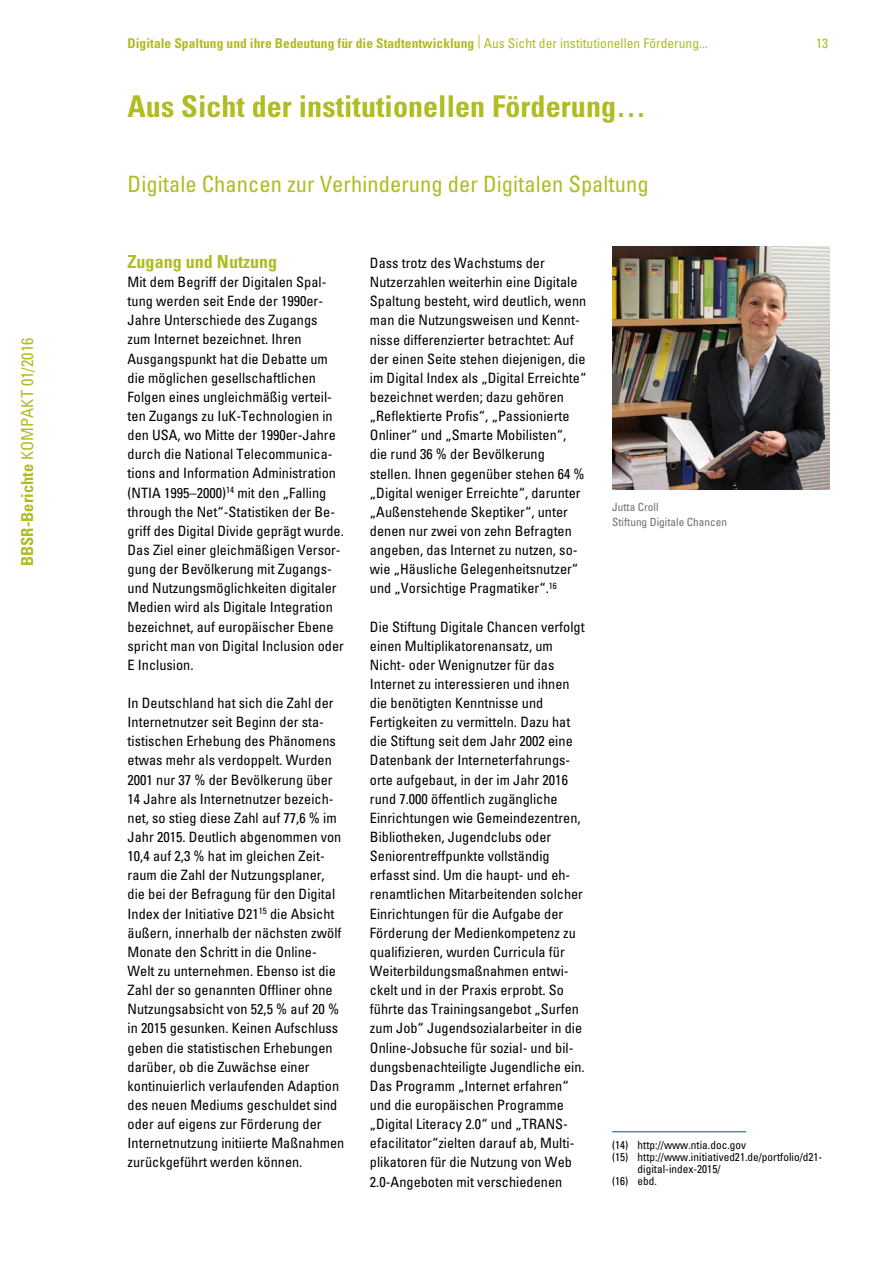
<style>
.page{position:relative;width:893px;height:1263px;background:#fff}
.page>*{position:absolute;margin:0;border:0;box-sizing:border-box;transform-origin:0 0}
.bbsr_kompakt_head1_r{font:700 condensed 30px "Univers LT Std";letter-spacing:.005em;color:#afbc22}
.bbsr_kompakt_head2{font:condensed 22.5px "Univers LT Std";color:#afbc22}
.bbsr_kompakt_head3{font:700 condensed 18px "Univers LT Std";color:#afbc22}
.t1{font:condensed 16.5px "Univers LT Std";letter-spacing:.005em;color:#afbc22}
.bbsr_kompakt_flies{font:condensed 14.25px/19.2px "Univers LT Std";color:#000}
.t2{font:700 condensed 13.5px "Univers LT Std";letter-spacing:.005em;color:#afbc22}
.t3{font:condensed 13.5px "Univers LT Std";color:#afbc22}
.bbsr_kompakt_fussnot{font:condensed 11.25px/12px "Univers LT Std";color:#000}
.t4{font:condensed 11.25px/15px "Univers LT Std";color:#6d6e71}
.s1{font-weight:700}
.s2{font-weight:400}
</style>
<div class="page">
<img style="left:612px;top:247px;width:217px;height:242px">
<hr style="left:612px;top:1131px;width:134px;height:1px;background:#005578">
<p class="t1" style="left:17px;top:566px;width:230px;rotate:-90deg"><span class="s1">BBSR-Berichte</span> KOMPAKT 01/2016</p>
<p class="t2" style="left:128px;top:35px;width:582px">Digitale Spaltung und ihre Bedeutung für die Stadtentwicklung <sup>|</sup> <span class="s2">Aus Sicht der institutionellen Förderung...</span></p>
<p class="t3" style="left:816px;top:35px;width:14px">13</p>
<p class="bbsr_kompakt_head1_r" style="left:128px;top:88px;width:520px">Aus Sicht der institutionellen Förderung…</p>
<p class="bbsr_kompakt_head2" style="left:128px;top:170px;width:523px">Digitale Chancen zur Verhinderung der Digitalen Spaltung</p>
<p class="bbsr_kompakt_head3" style="left:128px;top:250px;width:151px">Zugang und Nutzung</p>
<p class="bbsr_kompakt_flies" style="left:128px;top:272px;width:218px">Mit dem Begriff der Digitalen Spal&shy;tung werden seit Ende der 1990er-Jahre Unterschiede des Zugangs zum Internet bezeichnet. Ihren Ausgangspunkt hat die Debatte um die möglichen gesellschaftlichen Folgen eines ungleichmäßig verteil&shy;ten Zugangs zu IuK-Technologien in den USA, wo Mitte der 1990er-Jahre durch die National Telecommunica&shy;tions and Information Administration (NTIA 1995–2000)<sup>14</sup> mit den „Falling through the Net“-Statistiken der Be&shy;griff des Digital Divide geprägt wurde.<br>Das Ziel einer gleichmäßigen Versor&shy;gung der Bevölkerung mit Zugangs&shy;und Nutzungsmöglichkeiten digitaler Medien wird als Digitale Integration bezeichnet, auf europäischer Ebene spricht man von Digital Inclusion oder E Inclusion.</p>
<p class="bbsr_kompakt_flies" style="left:128px;top:693px;width:218px">In Deutschland hat sich die Zahl der Internetnutzer seit Beginn der sta&shy;tistischen Erhebung des Phänomens etwas mehr als verdoppelt. Wurden 2001 nur 37 % der Bevölkerung über 14 Jahre als Internetnutzer bezeich&shy;net, so stieg diese Zahl auf 77,6 % im Jahr 2015. Deutlich abgenommen von 10,4 auf 2,3 % hat im gleichen Zeit&shy;raum die Zahl der Nutzungsplaner, die bei der Befragung für den Digital Index der Initiative D21<sup>15</sup> die Absicht äußern, innerhalb der nächsten zwölf Monate den Schritt in die Online-Welt zu unternehmen. Ebenso ist die Zahl der so genannten Offliner ohne Nutzungsabsicht von 52,5 % auf 20 % in 2015 gesunken. Keinen Aufschluss geben die statistischen Erhebungen darüber, ob die Zuwächse einer kontinuierlich verlaufenden Adaption des neuen Mediums geschuldet sind oder auf eigens zur Förderung der Internetnutzung initiierte Maßnahmen zurückgeführt werden können.</p>
<p class="bbsr_kompakt_flies" style="left:370px;top:253px;width:218px">Dass trotz des Wachstums der Nutzerzahlen weiterhin eine Digitale Spaltung besteht, wird deutlich, wenn man die Nutzungsweisen und Kennt&shy;nisse differenzierter betrachtet: Auf der einen Seite stehen diejenigen, die im Digital Index als „Digital Erreichte“ bezeichnet werden; dazu gehören „Reflektierte Profis“, „Passionierte Onliner“ und „Smarte Mobilisten“, die rund 36 % der Bevölkerung stellen. Ihnen gegenüber stehen 64 % „Digital weniger Erreichte“, darunter „Außenstehende Skeptiker“, unter denen nur zwei von zehn Befragten angeben, das Internet zu nutzen, so&shy;wie „Häusliche Gelegenheitsnutzer“ und „Vorsichtige Pragmatiker“.<sup>16</sup></p>
<p class="bbsr_kompakt_flies" style="left:370px;top:617px;width:216px">Die Stiftung Digitale Chancen verfolgt einen Multiplikatorenansatz, um Nicht- oder Wenignutzer für das Internet zu interessieren und ihnen die benötigten Kenntnisse und Fertigkeiten zu vermitteln. Dazu hat die Stiftung seit dem Jahr 2002 eine Datenbank der Interneterfahrungs&shy;orte aufgebaut, in der im Jahr 2016 rund 7.000 öffentlich zugängliche Einrichtungen wie Gemeindezentren, Bibliotheken, Jugendclubs oder Seniorentreffpunkte vollständig erfasst sind. Um die haupt- und eh&shy;renamtlichen Mitarbeitenden solcher Einrichtungen für die Aufgabe der Förderung der Medienkompetenz zu qualifizieren, wurden Curricula für Weiterbildungsmaßnahmen entwi&shy;ckelt und in der Praxis erprobt. So führte das Trainingsangebot „Surfen zum Job“ Jugendsozialarbeiter in die Online-Jobsuche für sozial- und bil&shy;dungsbenachteiligte Jugendliche ein.<br>Das Programm „Internet erfahren“ und die europäischen Programme „Digital Literacy 2.0“ und „TRANS&shy;efacilitator“zielten darauf ab, Multi&shy;plikatoren für die Nutzung von Web 2.0-Angeboten mit verschiedenen</p>
<p class="t4" style="left:612px;top:499px;width:116px">Jutta Croll<br>Stiftung Digitale Chancen</p>
<p class="bbsr_kompakt_fussnot" style="left:612px;top:1139px;width:136px">(14) http://www.ntia.doc.gov</p>
<p class="bbsr_kompakt_fussnot" style="left:638px;top:1151px;width:186px;text-indent:-26px">(15) http://www.initiatived21.de/portfolio/d21- digital-index-2015/</p>
<p class="bbsr_kompakt_fussnot" style="left:612px;top:1175px;width:46px">(16) ebd.</p>
</div>
